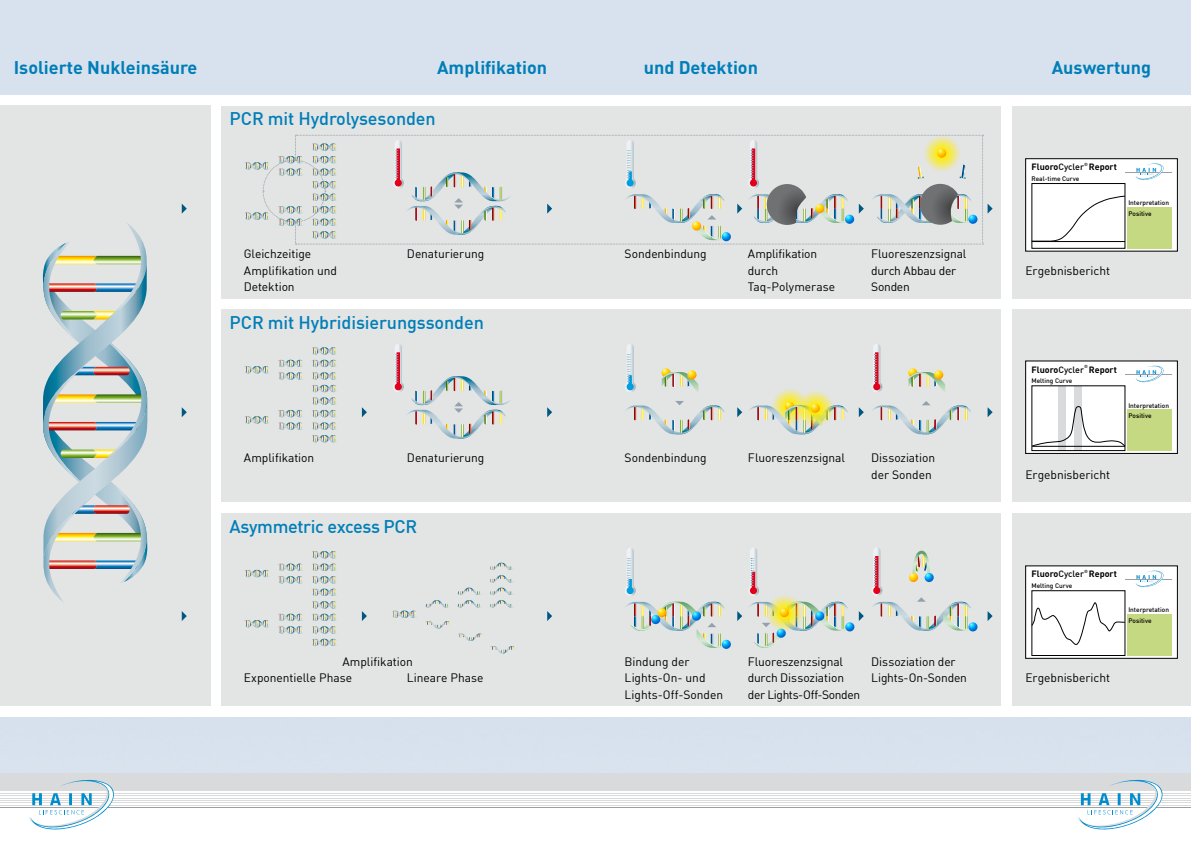
<style>
.page{position:relative;width:1191px;height:842px;background:#fff}
.page>*{position:absolute;margin:0;border:0;box-sizing:border-box;transform-origin:0 0}
.t1{font:500 18px "DIN";letter-spacing:-.005em;color:#007eb8}
.t2{font:700 18px "DIN";color:#007eb8}
.t3{font:12px/16.7px "DIN";letter-spacing:-.005em;color:#000}
.t4{font:700 9px "DIN";color:#000}
.t5{font:500 6.5px "DIN";color:#000}
.t6{font:500 4.4px "DIN";color:#000}
.s1{font-weight:500}
</style>
<div class="page">
<div style="left:0;top:106px;width:211px;height:600px;background:#e3e4e4"></div>
<div style="left:0;top:0;width:1191px;height:95px;background:#d8e2ee"></div>
<div style="left:221px;top:310px;width:780px;height:192px;background:#e3e4e4"></div>
<div style="left:221px;top:106px;width:780px;height:193px;background:#e3e4e4"></div>
<div style="left:1012px;top:106px;width:179px;height:193px;background:#e3e4e4"></div>
<div style="left:1012px;top:310px;width:179px;height:192px;background:#e3e4e4"></div>
<div style="left:1012px;top:513px;width:179px;height:193px;background:#e3e4e4"></div>
<div style="left:221px;top:513px;width:780px;height:193px;background:#e3e4e4"></div>
<hr style="left:0;top:793px;width:1191px;height:1px;background:#d9dadb">
<hr style="left:0;top:795px;width:1191px;height:1px;background:#d9dadb">
<hr style="left:0;top:798px;width:1191px;height:1px;background:#d9dadb">
<hr style="left:0;top:800px;width:1191px;height:1px;background:#d9dadb">
<hr style="left:0;top:803px;width:1191px;height:1px;background:#d9dadb">
<hr style="left:0;top:805px;width:1191px;height:1px;background:#d9dadb">
<hr style="left:0;top:808px;width:1191px;height:1px;background:#9c9e9f">
<hr style="left:0;top:789px;width:1191px;height:2px;background:#d9dadb">
<hr style="left:0;top:786px;width:1191px;height:2px;background:#d9dadb">
<hr style="left:0;top:784px;width:1191px;height:2px;background:#d9dadb">
<hr style="left:0;top:781px;width:1191px;height:2px;background:#d9dadb">
<hr style="left:0;top:779px;width:1191px;height:2px;background:#d9dadb">
<hr style="left:0;top:776px;width:1191px;height:2px;background:#d9dadb">
<hr style="left:0;top:774px;width:1191px;height:2px;background:#d9dadb">
<svg style="left:1077px;top:780px;width:87px;height:50px"></svg>
<svg style="left:28px;top:780px;width:88px;height:50px"></svg>
<svg style="left:182px;top:407px;width:5px;height:10px"></svg>
<svg style="left:182px;top:611px;width:5px;height:10px"></svg>
<svg style="left:547px;top:407px;width:5px;height:10px"></svg>
<svg style="left:182px;top:204px;width:5px;height:10px"></svg>
<svg style="left:547px;top:611px;width:5px;height:10px"></svg>
<svg style="left:42px;top:223px;width:106px;height:379px"></svg>
<svg style="left:362px;top:611px;width:5px;height:10px"></svg>
<svg style="left:244px;top:570px;width:25px;height:7px"></svg>
<svg style="left:244px;top:620px;width:25px;height:7px"></svg>
<svg style="left:312px;top:551px;width:24px;height:7px"></svg>
<svg style="left:311px;top:564px;width:26px;height:82px"></svg>
<svg style="left:278px;top:564px;width:25px;height:20px"></svg>
<svg style="left:278px;top:614px;width:25px;height:20px"></svg>
<svg style="left:392px;top:611px;width:25px;height:7px"></svg>
<svg style="left:393px;top:344px;width:118px;height:94px"></svg>
<svg style="left:425px;top:600px;width:24px;height:8px"></svg>
<svg style="left:489px;top:563px;width:25px;height:45px"></svg>
<svg style="left:457px;top:588px;width:24px;height:20px"></svg>
<svg style="left:426px;top:621px;width:24px;height:7px"></svg>
<svg style="left:458px;top:634px;width:24px;height:7px"></svg>
<svg style="left:490px;top:646px;width:24px;height:7px"></svg>
<svg style="left:362px;top:407px;width:5px;height:10px"></svg>
<svg style="left:244px;top:366px;width:25px;height:7px"></svg>
<svg style="left:244px;top:416px;width:25px;height:8px"></svg>
<svg style="left:311px;top:347px;width:26px;height:95px"></svg>
<svg style="left:278px;top:360px;width:25px;height:20px"></svg>
<svg style="left:278px;top:410px;width:25px;height:20px"></svg>
<div style="left:1025px;top:159px;width:152px;height:92px;background:#fff"></div>
<div style="left:1025px;top:158px;width:152px;height:93px;border:1px solid #000"></div>
<div style="left:1127px;top:207px;width:44px;height:42px;background:#c5d882"></div>
<div style="left:1031px;top:183px;width:94px;height:66px;border:1px solid #000"></div>
<svg style="left:1031px;top:195px;width:94px;height:47px"></svg>
<hr style="left:1032px;top:241px;width:93px;height:1px;background:#000">
<hr style="left:1125px;top:173px;width:46px;height:1px;background:#9c9e9f">
<svg style="left:1135px;top:163px;width:29px;height:17px"></svg>
<div style="left:1025px;top:361px;width:152px;height:92px;background:#fff"></div>
<div style="left:1025px;top:361px;width:152px;height:93px;border:1px solid #000"></div>
<div style="left:1127px;top:410px;width:44px;height:41px;background:#c5d882"></div>
<hr style="left:1125px;top:375px;width:46px;height:1px;background:#9c9e9f">
<svg style="left:1135px;top:366px;width:29px;height:16px"></svg>
<div style="left:1025px;top:566px;width:152px;height:92px;background:#fff"></div>
<div style="left:1025px;top:566px;width:152px;height:93px;border:1px solid #000"></div>
<div style="left:1127px;top:615px;width:44px;height:41px;background:#c5d882"></div>
<div style="left:1031px;top:590px;width:94px;height:66px;border:1px solid #000"></div>
<hr style="left:1125px;top:580px;width:46px;height:1px;background:#9c9e9f">
<svg style="left:1135px;top:571px;width:29px;height:16px"></svg>
<svg style="left:1031px;top:602px;width:94px;height:44px"></svg>
<div style="left:1074px;top:386px;width:7px;height:65px;background:#d9dadb"></div>
<div style="left:1058px;top:386px;width:7px;height:65px;background:#d9dadb"></div>
<div style="left:1031px;top:385px;width:94px;height:66px;border:1px solid #000"></div>
<svg style="left:1031px;top:406px;width:94px;height:41px"></svg>
<svg style="left:771px;top:388px;width:37px;height:37px"></svg>
<svg style="left:625px;top:344px;width:10px;height:48px"></svg>
<svg style="left:872px;top:344px;width:10px;height:48px"></svg>
<svg style="left:737px;top:407px;width:5px;height:10px"></svg>
<svg style="left:859px;top:407px;width:5px;height:10px"></svg>
<svg style="left:987px;top:407px;width:5px;height:10px"></svg>
<svg style="left:661px;top:368px;width:37px;height:24px"></svg>
<svg style="left:908px;top:368px;width:37px;height:24px"></svg>
<svg style="left:625px;top:548px;width:10px;height:48px"></svg>
<svg style="left:748px;top:548px;width:11px;height:48px"></svg>
<svg style="left:737px;top:611px;width:5px;height:10px"></svg>
<svg style="left:987px;top:611px;width:5px;height:10px"></svg>
<svg style="left:625px;top:401px;width:99px;height:33px"></svg>
<svg style="left:872px;top:401px;width:99px;height:33px"></svg>
<svg style="left:797px;top:390px;width:37px;height:37px"></svg>
<svg style="left:766px;top:594px;width:36px;height:37px"></svg>
<svg style="left:748px;top:402px;width:100px;height:32px"></svg>
<svg style="left:625px;top:602px;width:106px;height:47px"></svg>
<img style="left:749px;top:602px;width:115px;height:46px">
<svg style="left:244px;top:135px;width:748px;height:110px"></svg>
<svg style="left:872px;top:548px;width:105px;height:83px"></svg>
<h1 class="t2" style="left:14px;top:55px;width:185px">Isolierte Nukleinsäure</h1>
<h1 class="t2" style="left:437px;top:55px;width:112px">Amplifikation</h1>
<h1 class="t2" style="left:644px;top:55px;width:116px">und Detektion</h1>
<h1 class="t2" style="left:1051px;top:55px;width:101px">Auswertung</h1>
<h1 class="t1" style="left:230px;top:107px;width:208px">PCR mit Hydrolysesonden</h1>
<p class="t3" style="left:244px;top:245px;width:95px">Gleichzeitige<br>Amplifikation und<br>Detektion</p>
<p class="t3" style="left:407px;top:245px;width:79px">Denaturierung</p>
<h1 class="t1" style="left:230px;top:311px;width:256px">PCR mit Hybridisierungssonden</h1>
<p class="t3" style="left:244px;top:449px;width:72px">Amplifikation</p>
<p class="t3" style="left:407px;top:449px;width:79px">Denaturierung</p>
<h1 class="t1" style="left:230px;top:514px;width:189px">Asymmetric excess PCR</h1>
<p class="t3" style="left:244px;top:653px;width:171px;text-indent:99px">Amplifikation<br>Exponentielle Phase</p>
<p class="t3" style="left:407px;top:669px;width:78px">Lineare Phase</p>
<p class="t3" style="left:624px;top:245px;width:84px">Sondenbindung</p>
<p class="t3" style="left:748px;top:245px;width:89px">Amplifikation durch<br>Taq-Polymerase</p>
<p class="t3" style="left:871px;top:245px;width:97px">Fluoreszenzsignal durch Abbau der<br>Sonden</p>
<p class="t3" style="left:624px;top:449px;width:84px">Sondenbindung</p>
<p class="t3" style="left:748px;top:449px;width:98px">Fluoreszenzsignal</p>
<p class="t3" style="left:871px;top:449px;width:65px">Dissoziation der Sonden</p>
<p class="t3" style="left:624px;top:653px;width:100px">Bindung der<br>Lights-On- und<br>Lights-Off-Sonden</p>
<p class="t3" style="left:748px;top:653px;width:114px">Fluoreszenzsignal durch Dissoziation der Lights-Off-Sonden</p>
<p class="t3" style="left:871px;top:653px;width:97px">Dissoziation der<br>Lights-On-Sonden</p>
<p class="t4" style="left:1031px;top:161px;width:54px">Fluoro<span class="s1">Cycler</span></p>
<p class="t6" style="left:1084px;top:161px;width:5px">®</p>
<p class="t4" style="left:1088px;top:161px;width:30px">Report</p>
<p class="t5" style="left:1031px;top:175px;width:49px">Real-time Curve</p>
<p class="t5" style="left:1128px;top:199px;width:42px">Interpretation</p>
<p class="t5" style="left:1128px;top:209px;width:24px">Positive</p>
<p class="t3" style="left:1025px;top:262px;width:86px">Ergebnisbericht</p>
<p class="t4" style="left:1031px;top:363px;width:54px">Fluoro<span class="s1">Cycler</span></p>
<p class="t6" style="left:1084px;top:364px;width:5px">®</p>
<p class="t4" style="left:1088px;top:363px;width:30px">Report</p>
<p class="t5" style="left:1031px;top:377px;width:42px">Melting Curve</p>
<p class="t5" style="left:1128px;top:401px;width:42px">Interpretation</p>
<p class="t5" style="left:1128px;top:411px;width:24px">Positive</p>
<p class="t3" style="left:1025px;top:466px;width:86px">Ergebnisbericht</p>
<p class="t4" style="left:1031px;top:568px;width:54px">Fluoro<span class="s1">Cycler</span></p>
<p class="t6" style="left:1084px;top:568px;width:5px">®</p>
<p class="t4" style="left:1088px;top:568px;width:30px">Report</p>
<p class="t5" style="left:1031px;top:582px;width:42px">Melting Curve</p>
<p class="t5" style="left:1128px;top:606px;width:42px">Interpretation</p>
<p class="t5" style="left:1128px;top:616px;width:24px">Positive</p>
<p class="t3" style="left:1025px;top:669px;width:86px">Ergebnisbericht</p>
</div>
